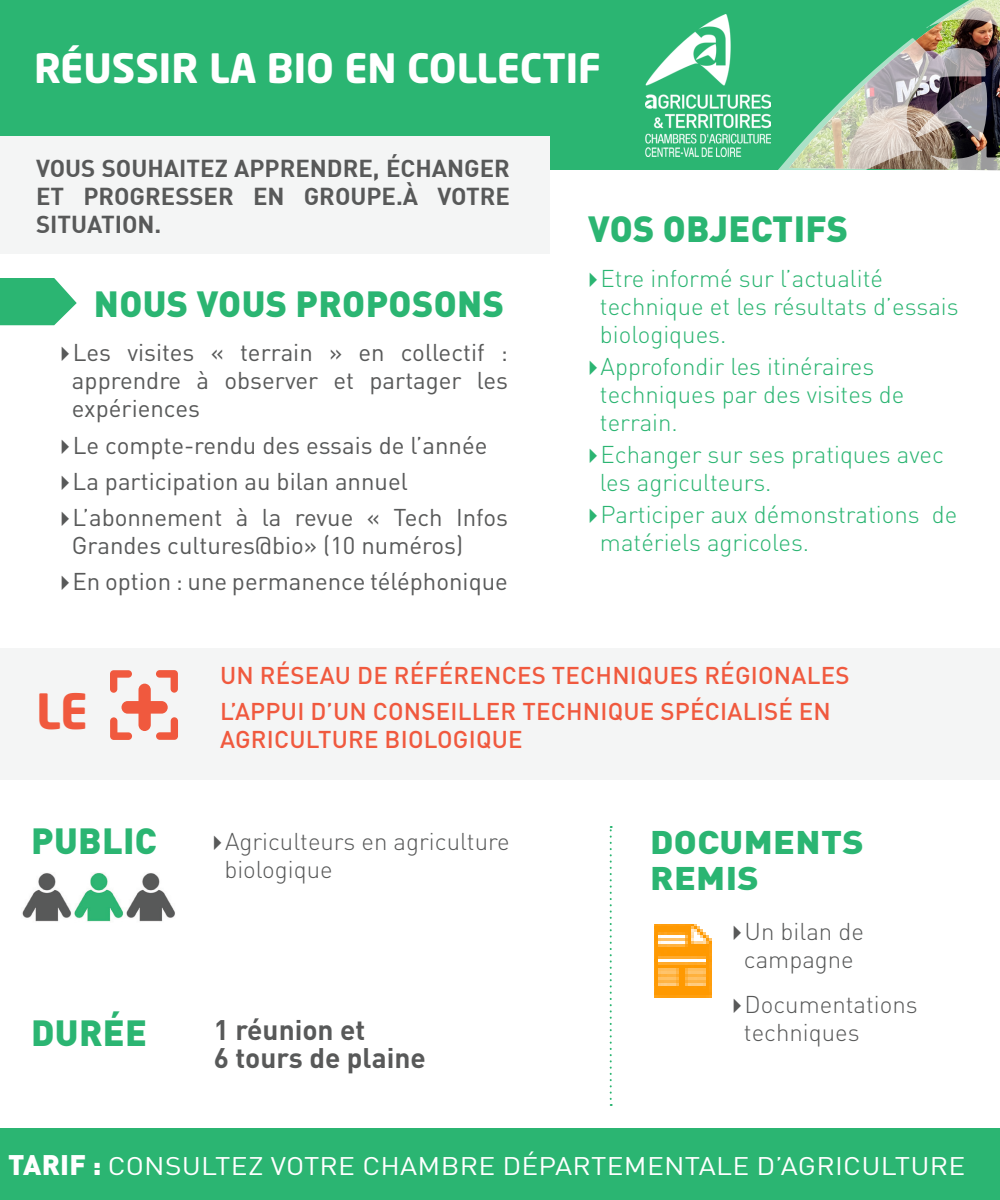
<style>
.page{position:relative;width:1000px;height:1200px;background:#fff}
.page>*{position:absolute;margin:0;border:0;box-sizing:border-box;transform-origin:0 0}
.t1{font:700 48px "Neo Sans Pro";color:#f0593e}
.t2{font:700 40px "Neo Sans Pro";color:#fff}
.t3{font:900 36px "DIN Pro";letter-spacing:.01em;color:#2bb572}
.t4{font:900 32.4px/36px "DIN Pro";letter-spacing:.01em;color:#2bb572;scale:1.11 1}
.t5{font:700 28px/28px "DIN Pro";color:#585959}
.t6{font:25.2px "DIN Pro";letter-spacing:.01em;color:#fff;scale:1.11 1}
.t7{font:24px/36px "DIN Pro";color:#585959}
.t8{font:300 24px/28px "DIN Pro";color:#2bb572}
.t9{font:500 24px/36px "DIN Pro";letter-spacing:.01em;color:#f0593e}
.t10{font:300 24px/28px "DIN Pro";color:#585959}
.t11{font:700 24px/28px "DIN";color:#585959;text-align:justify}
.s1{font-weight:900;font-size:28px}
</style>
<div class="page">
<div style="left:0;top:648px;width:1000px;height:132px;background:#f4f5f5"></div>
<div style="left:0;top:0;width:1000px;height:170px;background:#2bb572"></div>
<div style="left:0;top:136px;width:550px;height:118px;background:#f4f5f5"></div>
<svg style="left:110px;top:670px;width:68px;height:70px"></svg>
<svg style="left:610px;top:826px;width:2px;height:280px"></svg>
<img style="left:22px;top:873px;width:153px;height:49px">
<div style="left:0;top:1128px;width:1000px;height:72px;background:#2bb572"></div>
<svg style="left:0;top:278px;width:77px;height:47px;background:#4ac087"></svg>
<img style="left:654px;top:924px;width:58px;height:74px">
<img style="left:770px;top:0;width:230px;height:171px">
<img style="left:646px;top:14px;width:124px;height:143px">
<h2 class="t2" style="left:34px;top:42px;width:569px">RÉUSSIR LA BIO EN COLLECTIF</h2>
<p class="t11" style="left:36px;top:153px;width:476px">VOUS SOUHAITEZ APPRENDRE, ÉCHANGER ET PROGRESSER EN GROUPE.À VOTRE SITUATION.</p>
<h3 class="t3" style="left:94px;top:279px;width:412px">NOUS VOUS PROPOSONS</h3>
<p class="t7" style="left:72px;top:337px;width:438px;line-height:28px;text-align:justify">Les visites « terrain » en collectif : apprendre à observer et partager les expériences</p>
<p class="t7" style="left:73px;top:426px;width:437px">Le compte-rendu des essais de l’année<br>La participation au bilan annuel<br>L’abonnement à la revue « Tech Infos</p>
<p class="t7" style="left:72px;top:526px;width:437px">Grandes cultures@bio» (10 numéros)<br>En option : une permanence téléphonique</p>
<h3 class="t3" style="left:588px;top:204px;width:262px">VOS OBJECTIFS</h3>
<p class="t8" style="left:600px;top:263px;width:360px">Etre informé sur l’actualité technique et les résultats d’essais biologiques.</p>
<p class="t8" style="left:600px;top:351px;width:306px">Approfondir les itinéraires techniques par des visites de terrain.</p>
<p class="t8" style="left:600px;top:439px;width:345px">Echanger sur ses pratiques avec les agriculteurs.</p>
<p class="t8" style="left:600px;top:499px;width:359px">Participer aux démonstrations de matériels agricoles.</p>
<h1 class="t1" style="left:36px;top:680px;width:53px">LE</h1>
<p class="t9" style="left:220px;top:657px;width:631px">UN RÉSEAU DE RÉFÉRENCES TECHNIQUES RÉGIONALES<br>L’APPUI D’UN CONSEILLER TECHNIQUE SPÉCIALISÉ EN</p>
<p class="t9" style="left:220px;top:721px;width:304px">AGRICULTURE BIOLOGIQUE</p>
<h3 class="t3" style="left:31px;top:816px;width:127px">PUBLIC</h3>
<p class="t10" style="left:224px;top:827px;width:287px">Agriculteurs en agriculture biologique</p>
<h3 class="t3" style="left:31px;top:1008px;width:117px">DURÉE</h3>
<p class="t5" style="left:214px;top:1014px;width:214px">1 réunion et<br>6 tours de plaine</p>
<h3 class="t4" style="left:650px;top:822px;width:194px">DOCUMENTS<br>REMIS</h3>
<p class="t10" style="left:744px;top:917px;width:121px">Un bilan de campagne</p>
<p class="t10" style="left:744px;top:990px;width:175px">Documentations techniques</p>
<p class="t6" style="left:8px;top:1149px;width:864px"><span class="s1">TARIF :</span> CONSULTEZ VOTRE CHAMBRE DÉPARTEMENTALE D’AGRICULTURE</p>
</div>
